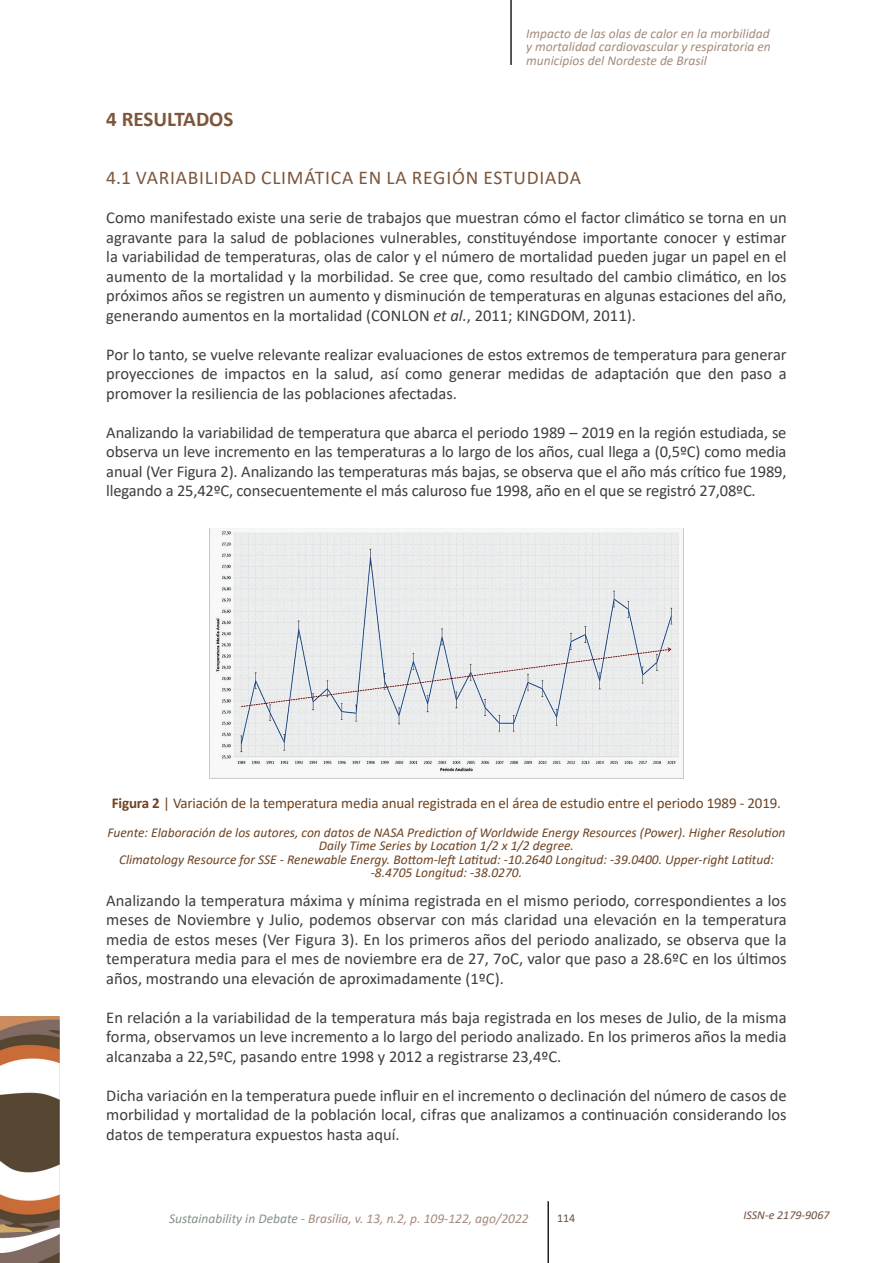
<style>
.page{position:relative;width:893px;height:1263px;background:#fff}
.page>*{position:absolute;margin:0;border:0;box-sizing:border-box;transform-origin:0 0}
.t1{font:700 21px "Calibri";color:#7d563c}
.t2{font:19.5px "Calibri";letter-spacing:.04em;color:#7d563c}
.t3{font:16.5px/19.5px "Calibri";color:#3e3e3f;text-align:justify}
.t4{font:15px "Calibri";letter-spacing:-.01em;color:#6f4321}
.t5{font:italic 13.5px/13.5px "Calibri";color:#6f4321;text-align:center}
.t6{font:italic 13.5px/13.5px "Calibri";color:#a58b7d;text-align:justify}
.t7{font:italic 12px "Calibri";color:#6d5040}
.t8{font:12px "Calibri";color:#6d5040}
.s1{font-style:italic}
.s2{font-weight:700}
.s3{color:#859286}
</style>
<div class="page">
<img style="left:0;top:1016px;width:60px;height:247px">
<hr style="left:510px;top:0;width:2px;height:65px;background:#231f20">
<hr style="left:547px;top:1201px;width:2px;height:62px;background:#231f20">
<img style="left:210px;top:528px;width:473px;height:250px">
<p class="t1" style="left:106px;top:104px;width:129px">4 RESULTADOS</p>
<p class="t6" style="left:526px;top:26px;width:246px">Impacto de las olas de calor en la morbilidad y mortalidad cardiovascular y respiratoria en municipios del Nordeste de Brasil</p>
<p class="t2" style="left:106px;top:164px;width:476px">4.1 VARIABILIDAD CLIMÁTICA EN LA REGIÓN ESTUDIADA</p>
<p class="t3" style="left:106px;top:208px;width:682px">Como manifestado existe una serie de trabajos que muestran cómo el factor climático se torna en un agravante para la salud de poblaciones vulnerables, constituyéndose importante conocer y estimar la variabilidad de temperaturas, olas de calor y el número de mortalidad pueden jugar un papel en el aumento de la mortalidad y la morbilidad. Se cree que, como resultado del cambio climático, en los próximos años se registren un aumento y disminución de temperaturas en algunas estaciones del año, generando aumentos en la mortalidad (CONLON <span class="s1">et al.</span>, 2011; KINGDOM, 2011).</p>
<p class="t3" style="left:106px;top:344px;width:682px">Por lo tanto, se vuelve relevante realizar evaluaciones de estos extremos de temperatura para generar proyecciones de impactos en la salud, así como generar medidas de adaptación que den paso a promover la resiliencia de las poblaciones afectadas.</p>
<p class="t3" style="left:106px;top:422px;width:682px">Analizando la variabilidad de temperatura que abarca el periodo 1989 – 2019 en la región estudiada, se observa un leve incremento en las temperaturas a lo largo de los años, cual llega a (0,5ºC) como media anual (Ver Figura 2). Analizando las temperaturas más bajas, se observa que el año más crítico fue 1989, llegando a 25,42ºC, consecuentemente el más caluroso fue 1998, año en el que se registró 27,08ºC.</p>
<p class="t4" style="left:112px;top:793px;width:671px"><span class="s2">Figura 2</span> | Variación de la temperatura media anual registrada en el área de estudio entre el periodo 1989 - 2019.</p>
<p class="t5" style="left:107px;top:825px;width:680px">Fuente: Elaboración de los autores, con datos de NASA Prediction of Worldwide Energy Resources (Power). Higher Resolution Daily Time Series by Location 1/2 x 1/2 degree.<br>Climatology Resource for SSE - Renewable Energy. Bottom-left Latitud: -10.2640 Longitud: -39.0400. Upper-right Latitud: -8.4705 Longitud: -38.0270.</p>
<p class="t3" style="left:106px;top:890px;width:682px">Analizando la temperatura máxima y mínima registrada en el mismo periodo, correspondientes a los meses de Noviembre y Julio, podemos observar con más claridad una elevación en la temperatura media de estos meses (Ver Figura 3). En los primeros años del periodo analizado, se observa que la temperatura media para el mes de noviembre era de 27, 7oC, valor que paso a 28.6ºC en los últimos años, mostrando una elevación de aproximadamente (1ºC).</p>
<p class="t3" style="left:106px;top:1007px;width:682px">En relación a la variabilidad de la temperatura más baja registrada en los meses de Julio, de la misma forma, observamos un leve incremento a lo largo del periodo analizado. En los primeros años la media alcanzaba a 22,5ºC, pasando entre 1998 y 2012 a registrarse 23,4ºC.</p>
<p class="t3" style="left:106px;top:1085px;width:682px">Dicha variación en la temperatura puede influir en el incremento o declinación del número de casos de morbilidad y mortalidad de la población local, cifras que analizamos a continuación considerando los datos de temperatura expuestos hasta aquí.</p>
<p class="t6" style="left:169px;top:1211px;width:361px"><span class="s3">Sustainability in Debate</span> - Brasília, v. 13, n.2, p. 109-122, ago/2022</p>
<p class="t7" style="left:743px;top:1206px;width:88px">ISSN-e 2179-9067</p>
<p class="t8" style="left:557px;top:1209px;width:20px">114</p>
</div>
